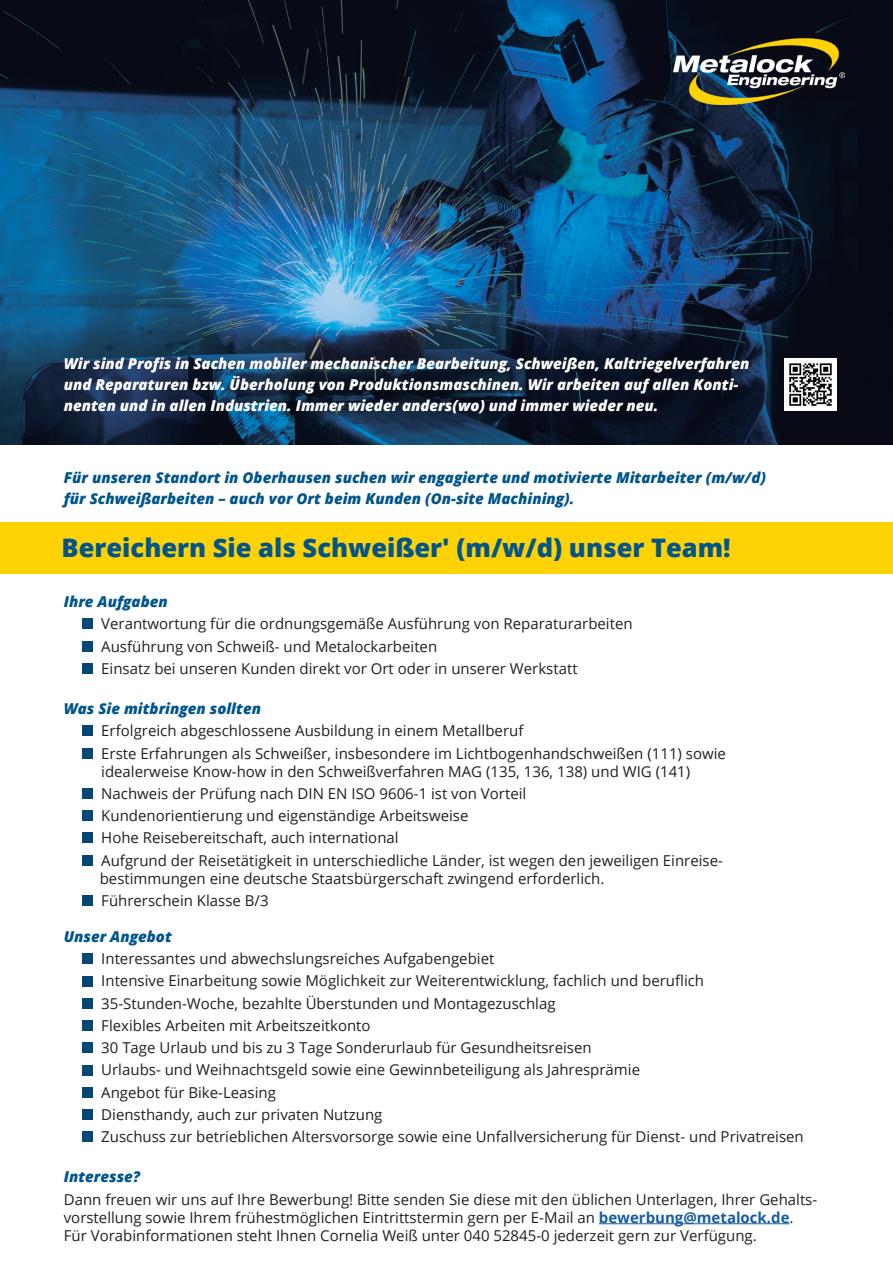
<style>
.page{position:relative;width:893px;height:1263px;background:#fff}
.page>*{position:absolute;margin:0;border:0;box-sizing:border-box;transform-origin:0 0}
.t1{font:800 25.5px "Open Sans";color:#01558b}
.t2{font:15px/22.2px "Open Sans";color:#231f20}
.t3{font:italic 800 15px/21px "Open Sans";color:#fff}
.t4{font:italic 800 15px/21px "Open Sans";color:#01558b}
.s1{font-weight:700;color:#175d9e}
</style>
<div class="page">
<img style="left:0;top:0;width:893px;height:444px">
<img style="left:674px;top:38px;width:171px;height:66px">
<img style="left:785px;top:358px;width:52px;height:52px">
<hr style="left:599px;top:1223px;width:191px;height:1px;background:#175d9e">
<div style="left:82px;top:619px;width:10px;height:10px;background:#054875"></div>
<div style="left:82px;top:641px;width:10px;height:10px;background:#054875"></div>
<div style="left:82px;top:663px;width:10px;height:11px;background:#054875"></div>
<div style="left:82px;top:726px;width:10px;height:10px;background:#054875"></div>
<div style="left:82px;top:748px;width:10px;height:10px;background:#054875"></div>
<div style="left:82px;top:788px;width:10px;height:11px;background:#054875"></div>
<div style="left:82px;top:810px;width:10px;height:11px;background:#054875"></div>
<div style="left:82px;top:833px;width:10px;height:10px;background:#054875"></div>
<div style="left:82px;top:855px;width:10px;height:10px;background:#054875"></div>
<div style="left:82px;top:895px;width:10px;height:11px;background:#054875"></div>
<div style="left:82px;top:953px;width:10px;height:11px;background:#054875"></div>
<div style="left:82px;top:976px;width:10px;height:10px;background:#054875"></div>
<div style="left:82px;top:998px;width:10px;height:10px;background:#054875"></div>
<div style="left:82px;top:1020px;width:10px;height:11px;background:#054875"></div>
<div style="left:82px;top:1042px;width:10px;height:11px;background:#054875"></div>
<div style="left:82px;top:1065px;width:10px;height:10px;background:#054875"></div>
<div style="left:82px;top:1087px;width:10px;height:10px;background:#054875"></div>
<div style="left:82px;top:1109px;width:10px;height:11px;background:#054875"></div>
<div style="left:82px;top:1131px;width:10px;height:11px;background:#054875"></div>
<div style="left:0;top:523px;width:893px;height:51px;background:#fed205"></div>
<p class="t3" style="left:64px;top:352px;width:687px">Wir sind Profis in Sachen mobiler mechanischer Bearbeitung, Schweißen, Kaltriegelverfahren und Reparaturen bzw. Überholung von Produktionsmaschinen. Wir arbeiten auf allen Konti&shy;nenten und in allen Industrien. Immer wieder anders(wo) und immer wieder neu.</p>
<p class="t4" style="left:64px;top:466px;width:704px">Für unseren Standort in Oberhausen suchen wir engagierte und motivierte Mitarbeiter (m/w/d) für Schweißarbeiten – auch vor Ort beim Kunden (On-site Machining).</p>
<h1 class="t1" style="left:62px;top:528px;width:670px">Bereichern Sie als Schweißer' (m/w/d) unser Team!</h1>
<p class="t4" style="left:64px;top:590px;width:106px">Ihre Aufgaben</p>
<p class="t2" style="left:101px;top:612px;width:533px">Verantwortung für die ordnungsgemäße Ausführung von Reparaturarbeiten<br>Ausführung von Schweiß- und Metalockarbeiten<br>Einsatz bei unseren Kunden direkt vor Ort oder in unserer Werkstatt</p>
<p class="t4" style="left:64px;top:697px;width:199px">Was Sie mitbringen sollten</p>
<p class="t2" style="left:101px;top:719px;width:626px">Erfolgreich abgeschlossene Ausbildung in einem Metallberuf<br>Erste Erfahrungen als Schweißer, insbesondere im Lichtbogenhandschweißen (111) sowie</p>
<p class="t2" style="left:101px;top:760px;width:623px">idealerweise Know-how in den Schweißverfahren MAG (135, 136, 138) und WIG (141)<br>Nachweis der Prüfung nach DIN EN ISO 9606-1 ist von Vorteil<br>Kundenorientierung und eigenständige Arbeitsweise<br>Hohe Reisebereitschaft, auch international<br>Aufgrund der Reisetätigkeit in unterschiedliche Länder, ist wegen den jeweiligen Einreise-</p>
<p class="t2" style="left:100px;top:867px;width:506px">bestimmungen eine deutsche Staatsbürgerschaft zwingend erforderlich.<br>Führerschein Klasse B/3</p>
<p class="t4" style="left:64px;top:925px;width:110px">Unser Angebot</p>
<p class="t2" style="left:101px;top:947px;width:704px">Interessantes und abwechslungsreiches Aufgabengebiet<br>Intensive Einarbeitung sowie Möglichkeit zur Weiterentwicklung, fachlich und beruflich 35-Stunden-Woche, bezahlte Überstunden und Montagezuschlag<br>Flexibles Arbeiten mit Arbeitszeitkonto<br>30 Tage Urlaub und bis zu 3 Tage Sonderurlaub für Gesundheitsreisen<br>Urlaubs- und Weihnachtsgeld sowie eine Gewinnbeteiligung als Jahresprämie<br>Angebot für Bike-Leasing<br>Diensthandy, auch zur privaten Nutzung<br>Zuschuss zur betrieblichen Altersvorsorge sowie eine Unfallversicherung für Dienst- und Privatreisen</p>
<p class="t4" style="left:64px;top:1166px;width:78px">Interesse?</p>
<p class="t2" style="left:64px;top:1190px;width:755px;line-height:18px">Dann freuen wir uns auf Ihre Bewerbung! Bitte senden Sie diese mit den üblichen Unterlagen, Ihrer Gehalts&shy;vorstellung sowie Ihrem frühestmöglichen Eintrittstermin gern per E-Mail an <span class="s1">bewerbung@metalock.de</span>.<br>Für Vorabinformationen steht Ihnen Cornelia Weiß unter 040 52845-0 jederzeit gern zur Verfügung.</p>
</div>
